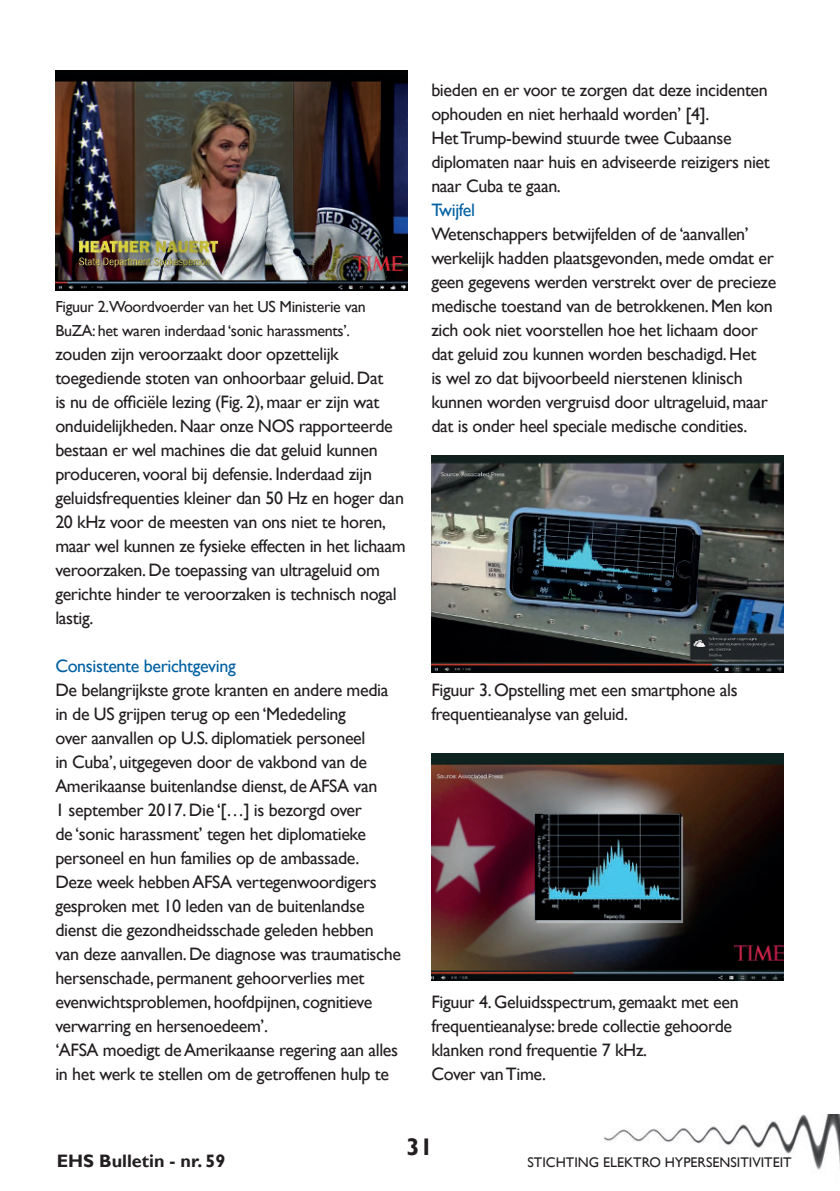
<style>
.page{position:relative;width:840px;height:1191px;background:#fff}
.page>*{position:absolute;margin:0;border:0;box-sizing:border-box;transform-origin:0 0}
.t1{font:700 24px "Gill Sans";color:#231f20}
.t2{font:18px/24px "Gill Sans";letter-spacing:-.02em;color:#231f20}
.t3{font:18px "Gill Sans";letter-spacing:-.02em;color:#0160a1}
.t4{font:700 18px "Gill Sans";color:#231f20}
.t5{font:16px/24px "Gill Sans";letter-spacing:-.02em;color:#231f20}
.t6{font:14px "Gill Sans";color:#231f20}
</style>
<div class="page">
<img style="left:603px;top:1114px;width:236px;height:56px">
<img style="left:55px;top:71px;width:352px;height:220px">
<img style="left:431px;top:455px;width:351px;height:217px">
<img style="left:431px;top:753px;width:351px;height:227px">
<p class="t5" style="left:55px;top:296px;width:312px">Figuur 2.Woordvoerder van het US Ministerie van<br>BuZA: het waren inderdaad ‘sonic harassments’.</p>
<p class="t2" style="left:55px;top:343px;width:352px">zouden zijn veroorzaakt door opzettelijk toegediende stoten van onhoorbaar geluid. Dat<br>is nu de officiële lezing (Fig. 2), maar er zijn wat onduidelijkheden. Naar onze NOS rapporteerde bestaan er wel machines die dat geluid kunnen produceren, vooral bij defensie. Inderdaad zijn geluidsfrequenties kleiner dan 50 Hz en hoger dan 20 kHz voor de meesten van ons niet te horen, maar wel kunnen ze fysieke effecten in het lichaam veroorzaken. De toepassing van ultrageluid om gerichte hinder te veroorzaken is technisch nogal lastig.</p>
<p class="t3" style="left:55px;top:658px;width:182px">Consistente berichtgeving</p>
<p class="t2" style="left:55px;top:679px;width:347px">De belangrijkste grote kranten en andere media in de US grijpen terug op een ‘Mededeling<br>over aanvallen op U.S. diplomatiek personeel<br>in Cuba’, uitgegeven door de vakbond van de Amerikaanse buitenlandse dienst, de AFSA van<br>1 september 2017. Die ‘[…] is bezorgd over<br>de ‘sonic harassment’ tegen het diplomatieke personeel en hun families op de ambassade.<br>Deze week hebben AFSA vertegenwoordigers gesproken met 10 leden van de buitenlandse dienst die gezondheidsschade geleden hebben van deze aanvallen. De diagnose was traumatische hersenschade, permanent gehoorverlies met evenwichtsproblemen, hoofdpijnen, cognitieve verwarring en hersenoedeem’.<br>‘AFSA moedigt de Amerikaanse regering aan alles in het werk te stellen om de getroffenen hulp te</p>
<p class="t2" style="left:431px;top:79px;width:340px">bieden en er voor te zorgen dat deze incidenten ophouden en niet herhaald worden’ [4].<br>Het Trump-bewind stuurde twee Cubaanse diplomaten naar huis en adviseerde reizigers niet naar Cuba te gaan.</p>
<p class="t3" style="left:431px;top:202px;width:45px">Twijfel</p>
<p class="t2" style="left:431px;top:223px;width:346px">Wetenschappers betwijfelden of de ‘aanvallen’ werkelijk hadden plaatsgevonden, mede omdat er geen gegevens werden verstrekt over de precieze medische toestand van de betrokkenen. Men kon zich ook niet voorstellen hoe het lichaam door dat geluid zou kunnen worden beschadigd. Het<br>is wel zo dat bijvoorbeeld nierstenen klinisch kunnen worden vergruisd door ultrageluid, maar dat is onder heel speciale medische condities.</p>
<p class="t2" style="left:431px;top:679px;width:307px">Figuur 3. Opstelling met een smartphone als frequentieanalyse van geluid.</p>
<p class="t2" style="left:431px;top:991px;width:309px">Figuur 4. Geluidsspectrum, gemaakt met een frequentieanalyse: brede collectie gehoorde klanken rond frequentie 7 kHz.<br>Cover van Time.</p>
<h1 class="t1" style="left:406px;top:1137px;width:28px">31</h1>
<p class="t4" style="left:57px;top:1149px;width:170px">EHS Bulletin - nr. 59</p>
<p class="t6" style="left:527px;top:1153px;width:265px">STICHTING ELEKTRO HYPERSENSITIVITEIT</p>
</div>
